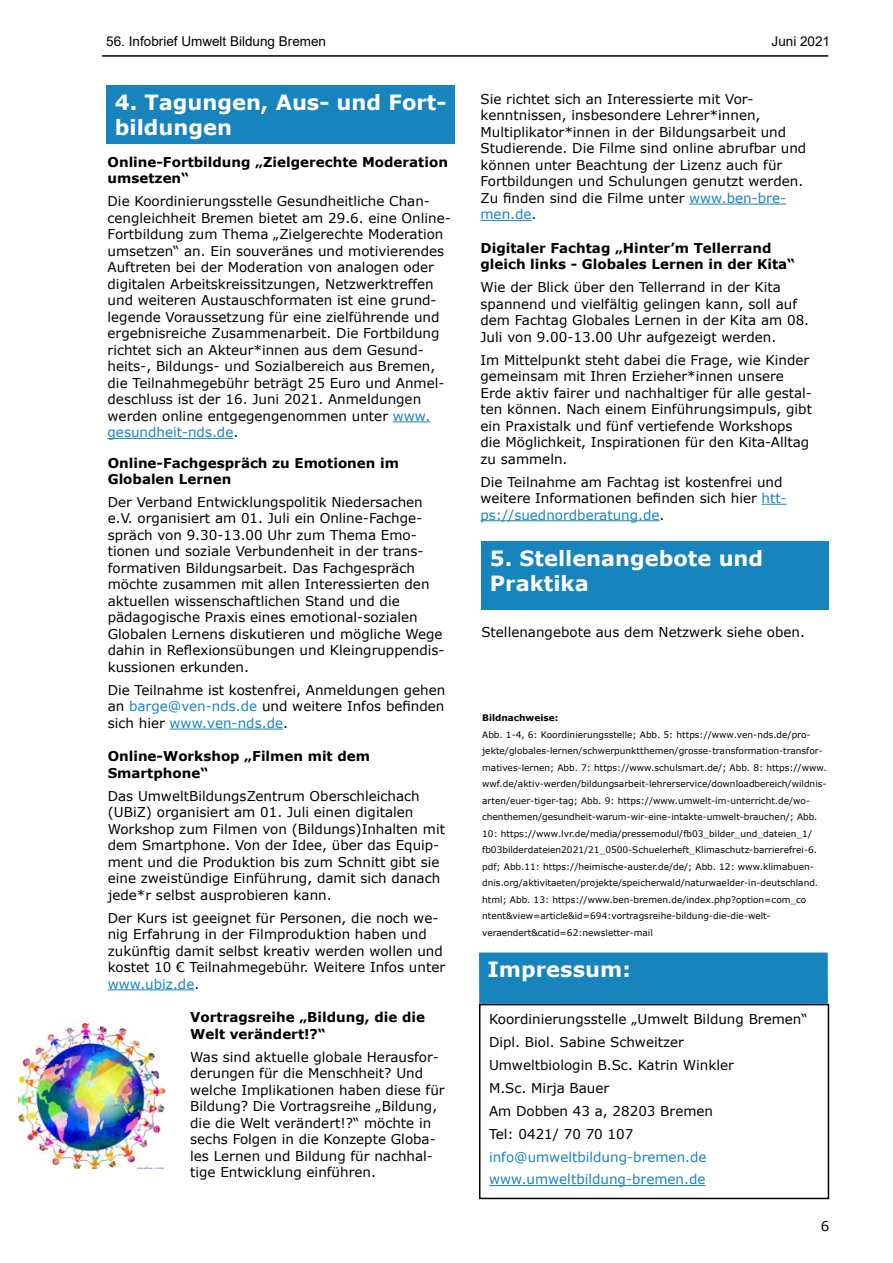
<style>
.page{position:relative;width:893px;height:1263px;background:#fff}
.page>*{position:absolute;margin:0;border:0;box-sizing:border-box;transform-origin:0 0}
.t1{font:700 21px/25.2px "Verdana";color:#fff}
.t2{font:13.5px/16.5px "Verdana";color:#000}
.t3{font:700 13.5px/16.5px "Verdana";color:#000}
.t4{font:13.5px/23px "Verdana";color:#1784be}
.t5{font:13.5px "Arial";color:#000}
.t6{font:9px/16.5px "Verdana";color:#000}
.t7{font:700 9px "Verdana";color:#000}
.s1{color:#1784be}
</style>
<div class="page">
<hr style="left:102px;top:55px;width:726px;height:2px;background:#000">
<hr style="left:689px;top:204px;width:97px;height:1px;background:#1784be">
<hr style="left:480px;top:220px;width:52px;height:1px;background:#1784be">
<svg style="left:761px;top:504px;width:26px;height:1px"></svg>
<hr style="left:480px;top:520px;width:180px;height:1px;background:#1784be">
<hr style="left:170px;top:729px;width:113px;height:1px;background:#1784be">
<hr style="left:108px;top:989px;width:86px;height:1px;background:#1784be">
<hr style="left:489px;top:1185px;width:216px;height:1px;background:#1784be">
<div style="left:479px;top:1004px;width:350px;height:195px;border:2px solid #000"></div>
<div style="left:479px;top:952px;width:349px;height:52px;background:#1784be"></div>
<div style="left:481px;top:541px;width:348px;height:69px;background:#1784be"></div>
<img style="left:18px;top:1020px;width:154px;height:149px">
<div style="left:106px;top:85px;width:349px;height:59px;background:#1784be"></div>
<hr style="left:393px;top:421px;width:37px;height:1px;background:#1784be">
<hr style="left:108px;top:438px;width:125px;height:1px;background:#1784be">
<p class="t5" style="left:106px;top:32px;width:221px">56. Infobrief Umwelt Bildung Bremen</p>
<p class="t5" style="left:772px;top:32px;width:60px">Juni 2021</p>
<h1 class="t1" style="left:115px;top:89px;width:333px">4. Tagungen, Aus- und Fort&shy;bildungen</h1>
<p class="t3" style="left:108px;top:153px;width:342px">Online-Fortbildung „Zielgerechte Moderation umsetzen“</p>
<p class="t2" style="left:108px;top:193px;width:345px">Die Koordinierungsstelle Gesundheitliche Chan&shy;cengleichheit Bremen bietet am 29.6. eine Online-Fortbildung zum Thema „Zielgerechte Moderation umsetzen“ an. Ein souveränes und motivierendes Auftreten bei der Moderation von analogen oder digitalen Arbeitskreissitzungen, Netzwerktreffen und weiteren Austauschformaten ist eine grund&shy;legende Voraussetzung für eine zielführende und ergebnisreiche Zusammenarbeit. Die Fortbildung richtet sich an Akteur*innen aus dem Gesund&shy;heits-, Bildungs- und Sozialbereich aus Bremen, die Teilnahmegebühr beträgt 25 Euro und Anmel&shy;deschluss ist der 16. Juni 2021. Anmeldungen werden online entgegengenommen unter <span class="s1">www. gesundheit-nds.de</span>.</p>
<p class="t3" style="left:108px;top:454px;width:293px">Online-Fachgespräch zu Emotionen im<br>Globalen Lernen</p>
<p class="t2" style="left:108px;top:494px;width:338px">Der Verband Entwicklungspolitik Niedersachen e.V. organisiert am 01. Juli ein Online-Fachge&shy;spräch von 9.30-13.00 Uhr zum Thema Emo&shy;tionen und soziale Verbundenheit in der trans&shy;formativen Bildungsarbeit. Das Fachgespräch möchte zusammen mit allen Interessierten den aktuellen wissenschaftlichen Stand und die pädagogische Praxis eines emotional-sozialen Globalen Lernens diskutieren und mögliche Wege dahin in Reflexionsübungen und Kleingruppendis&shy;kussionen erkunden.</p>
<p class="t2" style="left:108px;top:681px;width:339px;text-align:justify">Die Teilnahme ist kostenfrei, Anmeldungen gehen an <span class="s1">barge@ven-nds.de</span> und weitere Infos befinden sich hier <span class="s1">www.ven-nds.de</span>.</p>
<p class="t3" style="left:108px;top:748px;width:264px">Online-Workshop „Filmen mit dem<br>Smartphone“</p>
<p class="t2" style="left:108px;top:787px;width:339px">Das UmweltBildungsZentrum Oberschleichach (UBiZ) organisiert am 01. Juli einen digitalen Workshop zum Filmen von (Bildungs)Inhalten mit dem Smartphone. Von der Idee, über das Equip&shy;ment und die Produktion bis zum Schnitt gibt sie eine zweistündige Einführung, damit sich danach jede*r selbst ausprobieren kann.</p>
<p class="t2" style="left:108px;top:909px;width:339px">Der Kurs ist geeignet für Personen, die noch we&shy;nig Erfahrung in der Filmproduktion haben und zukünftig damit selbst kreativ werden wollen und kostet 10 € Teilnahmegebühr. Weitere Infos unter <span class="s1">www.ubiz.de</span>.</p>
<p class="t3" style="left:190px;top:1009px;width:236px">Vortragsreihe „Bildung, die die<br>Welt verändert!?“</p>
<p class="t2" style="left:190px;top:1048px;width:256px">Was sind aktuelle globale Herausfor&shy;derungen für die Menschheit? Und welche Implikationen haben diese für Bildung? Die Vortragsreihe „Bildung, die die Welt verändert!?“ möchte in sechs Folgen in die Konzepte Globa&shy;les Lernen und Bildung für nachhal&shy;tige Entwicklung einführen.</p>
<p class="t2" style="left:480px;top:91px;width:327px">Sie richtet sich an Interessierte mit Vor&shy;kenntnissen, insbesondere Lehrer*innen, Multiplikator*innen in der Bildungsarbeit und Studierende. Die Filme sind online abrufbar und können unter Beachtung der Lizenz auch für Fortbildungen und Schulungen genutzt werden.<br>Zu finden sind die Filme unter <span class="s1">www.ben-bre&shy;men.de</span>.</p>
<p class="t3" style="left:480px;top:239px;width:316px">Digitaler Fachtag „Hinter’m Tellerrand gleich links - Globales Lernen in der Kita“</p>
<p class="t2" style="left:480px;top:279px;width:330px">Wie der Blick über den Tellerrand in der Kita spannend und vielfältig gelingen kann, soll auf dem Fachtag Globales Lernen in der Kita am 08.<br>Juli von 9.00-13.00 Uhr aufgezeigt werden.</p>
<p class="t2" style="left:480px;top:351px;width:333px">Im Mittelpunkt steht dabei die Frage, wie Kinder gemeinsam mit Ihren Erzieher*innen unsere Erde aktiv fairer und nachhaltiger für alle gestal&shy;ten können. Nach einem Einführungsimpuls, gibt ein Praxistalk und fünf vertiefende Workshops die Möglichkeit, Inspirationen für den Kita-Alltag zu sammeln.</p>
<p class="t2" style="left:480px;top:473px;width:308px">Die Teilnahme am Fachtag ist kostenfrei und weitere Informationen befinden sich hier <span class="s1">htt&shy;ps://suednordberatung.de</span>.</p>
<h1 class="t1" style="left:490px;top:545px;width:275px">5. Stellenangebote und<br>Praktika</h1>
<p class="t2" style="left:481px;top:623px;width:325px">Stellenangebote aus dem Netzwerk siehe oben.</p>
<p class="t7" style="left:482px;top:712px;width:78px">Bildnachweise:</p>
<p class="t6" style="left:482px;top:726px;width:346px">Abb. 1-4, 6: Koordinierungsstelle; Abb. 5: https://www.ven-nds.de/pro&shy;jekte/globales-lernen/schwerpunktthemen/grosse-transformation-transfor&shy;matives-lernen; Abb. 7: https://www.schulsmart.de/; Abb. 8: https://www. wwf.de/aktiv-werden/bildungsarbeit-lehrerservice/downloadbereich/wildnis&shy;arten/euer-tiger-tag; Abb. 9: https://www.umwelt-im-unterricht.de/wo&shy;chenthemen/gesundheit-warum-wir-eine-intakte-umwelt-brauchen/; Abb.<br>10: https://www.lvr.de/media/pressemodul/fb03_bilder_und_dateien_1/ fb03bilderdateien2021/21_0500-Schuelerheft_Klimaschutz-barrierefrei-6. pdf; Abb.11: https://heimische-auster.de/de/; Abb. 12: www.klimabuen&shy;dnis.org/aktivitaeten/projekte/speicherwald/naturwaelder-in-deutschland. html; Abb. 13: https://www.ben-bremen.de/index.php?option=com_co ntent&amp;view=article&amp;id=694:vortragsreihe-bildung-die-die-welt&shy;veraendert&amp;catid=62:newsletter-mail</p>
<h1 class="t1" style="left:487px;top:956px;width:145px">Impressum:</h1>
<p class="t2" style="left:489px;top:1008px;width:320px;line-height:23px">Koordinierungsstelle „Umwelt Bildung Bremen“<br>Dipl. Biol. Sabine Schweitzer<br>Umweltbiologin B.Sc. Katrin Winkler<br>M.Sc. Mirja Bauer<br>Am Dobben 43 a, 28203 Bremen<br>Tel: 0421/ 70 70 107</p>
<p class="t4" style="left:489px;top:1145px;width:219px">info@umweltbildung-bremen.de www.umweltbildung-bremen.de</p>
<p class="t2" style="left:821px;top:1217px;width:10px">6</p>
</div>
